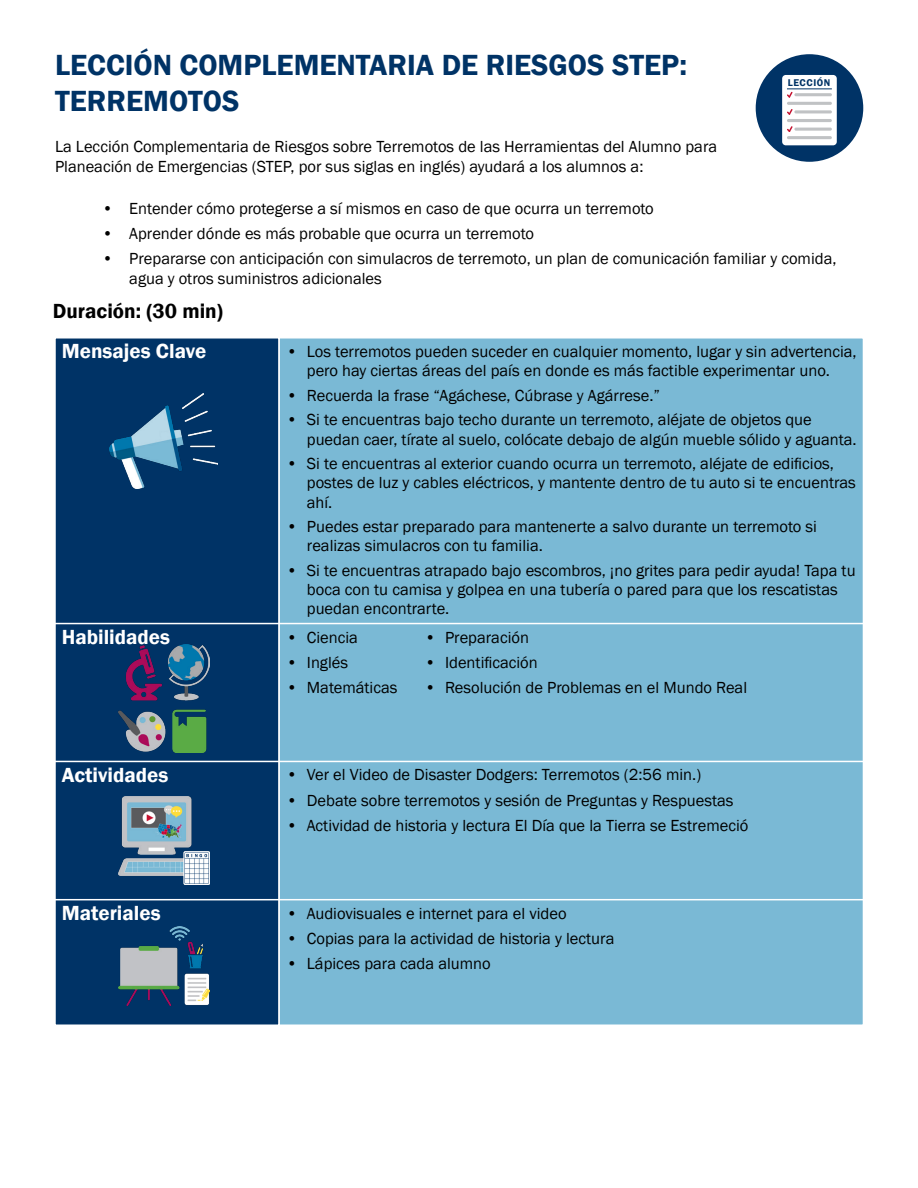
<style>
.page{position:relative;width:918px;height:1188px;background:#fff}
.page>*{position:absolute;margin:0;border:0;box-sizing:border-box;transform-origin:0 0}
.t1{font:600 30px/36px "Franklin Gothic";color:#036}
.t2{font:600 21px "Franklin Gothic";color:#fff}
.t3{font:600 21px "Franklin Gothic";color:#000}
.t4{font:16.5px/19.2px "Franklin Gothic";color:#000}
.t5{font:600 10.05px "Franklin Gothic";letter-spacing:.055em;color:#036}
</style>
<div class="page">
<div style="left:54px;top:337px;width:226px;height:689px;background:#036;border:2px solid #fff"></div>
<div style="left:278px;top:337px;width:586px;height:689px;background:#7ab9d5;border:2px solid #fff"></div>
<div style="left:756px;top:54px;width:107px;height:108px;background:#036;border-radius:50%"></div>
<div style="left:782px;top:75px;width:55px;height:70px;background:#fff;border-radius:4px"></div>
<hr style="left:794px;top:128px;width:38px;height:3px;background:#c0c2c4;border-radius:2px">
<hr style="left:787px;top:119px;width:45px;height:3px;background:#c0c2c4;border-radius:2px">
<hr style="left:794px;top:93px;width:38px;height:3px;background:#c0c2c4;border-radius:2px">
<hr style="left:787px;top:102px;width:45px;height:3px;background:#c0c2c4;border-radius:2px">
<hr style="left:794px;top:110px;width:38px;height:3px;background:#c0c2c4;border-radius:2px">
<hr style="left:787px;top:136px;width:45px;height:3px;background:#c0c2c4;border-radius:2px">
<hr style="left:787px;top:89px;width:45px;height:1px;background:#036">
<svg style="left:787px;top:92px;width:6px;height:6px"></svg>
<svg style="left:787px;top:109px;width:6px;height:6px"></svg>
<svg style="left:787px;top:126px;width:6px;height:6px"></svg>
<hr style="left:54px;top:623px;width:810px;height:1px;background:#fff">
<hr style="left:54px;top:761px;width:810px;height:1px;background:#fff">
<hr style="left:54px;top:899px;width:810px;height:1px;background:#fff">
<img style="left:110px;top:394px;width:108px;height:94px">
<img style="left:118px;top:644px;width:91px;height:108px">
<img style="left:118px;top:796px;width:91px;height:89px">
<img style="left:118px;top:926px;width:91px;height:80px">
<p class="t1" style="left:55px;top:47px;width:634px">LECCIÓN COMPLEMENTARIA DE RIESGOS STEP:<br>TERREMOTOS</p>
<p class="t4" style="left:55px;top:137px;width:664px;line-height:19.8px">La Lección Complementaria de Riesgos sobre Terremotos de las Herramientas del Alumno para<br>Planeación de Emergencias (STEP, por sus siglas en inglés) ayudará a los alumnos a:</p>
<p class="t4" style="left:102px;top:199px;width:553px">• Entender cómo protegerse a sí mismos en caso de que ocurra un terremoto</p>
<p class="t4" style="left:102px;top:224px;width:433px">• Aprender dónde es más probable que ocurra un terremoto</p>
<p class="t4" style="left:129px;top:249px;width:709px;line-height:19.8px;text-indent:-27px">• Prepararse con anticipación con simulacros de terremoto, un plan de comunicación familiar y comida, agua y otros suministros adicionales</p>
<p class="t3" style="left:53px;top:298px;width:171px">Duración: (30 min)</p>
<p class="t2" style="left:62px;top:339px;width:146px">Mensajes Clave</p>
<p class="t4" style="left:287px;top:342px;width:572px;text-align:center">• Los terremotos pueden suceder en cualquier momento, lugar y sin advertencia, pero hay ciertas áreas del país en donde es más factible experimentar uno.</p>
<p class="t4" style="left:287px;top:386px;width:375px">• Recuerda la frase “Agáchese, Cúbrase y Agárrese.”</p>
<p class="t4" style="left:307px;top:411px;width:551px;text-indent:-20px">• Si te encuentras bajo techo durante un terremoto, aléjate de objetos que puedan caer, tírate al suelo, colócate debajo de algún mueble sólido y aguanta.</p>
<p class="t4" style="left:307px;top:454px;width:551px;text-indent:-20px">• Si te encuentras al exterior cuando ocurra un terremoto, aléjate de edificios, postes de luz y cables eléctricos, y mantente dentro de tu auto si te encuentras ahí.</p>
<p class="t4" style="left:307px;top:517px;width:512px;text-indent:-20px">• Puedes estar preparado para mantenerte a salvo durante un terremoto si realizas simulacros con tu familia.</p>
<p class="t4" style="left:307px;top:561px;width:550px;text-indent:-20px">• Si te encuentras atrapado bajo escombros, ¡no grites para pedir ayuda! Tapa tu boca con tu camisa y golpea en una tubería o pared para que los rescatistas puedan encontrarte.</p>
<p class="t2" style="left:62px;top:624px;width:110px">Habilidades</p>
<p class="t4" style="left:287px;top:628px;width:73px">• Ciencia</p>
<p class="t4" style="left:287px;top:653px;width:63px">• Inglés</p>
<p class="t4" style="left:287px;top:678px;width:112px">• Matemáticas</p>
<p class="t5" style="left:788px;top:76px;width:44px">LECCIÓN</p>
<p class="t4" style="left:425px;top:628px;width:106px">• Preparación</p>
<p class="t4" style="left:425px;top:653px;width:115px">• Identificación</p>
<p class="t4" style="left:425px;top:678px;width:324px">• Resolución de Problemas en el Mundo Real</p>
<p class="t2" style="left:62px;top:762px;width:108px">Actividades</p>
<p class="t4" style="left:287px;top:766px;width:416px">• Ver el Video de Disaster Dodgers: Terremotos (2:56 min.)</p>
<p class="t4" style="left:287px;top:791px;width:448px">• Debate sobre terremotos y sesión de Preguntas y Respuestas</p>
<p class="t4" style="left:287px;top:816px;width:463px">• Actividad de historia y lectura El Día que la Tierra se Estremeció</p>
<p class="t2" style="left:62px;top:900px;width:100px">Materiales</p>
<p class="t4" style="left:287px;top:904px;width:281px">• Audiovisuales e internet para el video</p>
<p class="t4" style="left:287px;top:929px;width:329px">• Copias para la actividad de historia y lectura</p>
<p class="t4" style="left:287px;top:954px;width:206px">• Lápices para cada alumno</p>
</div>
